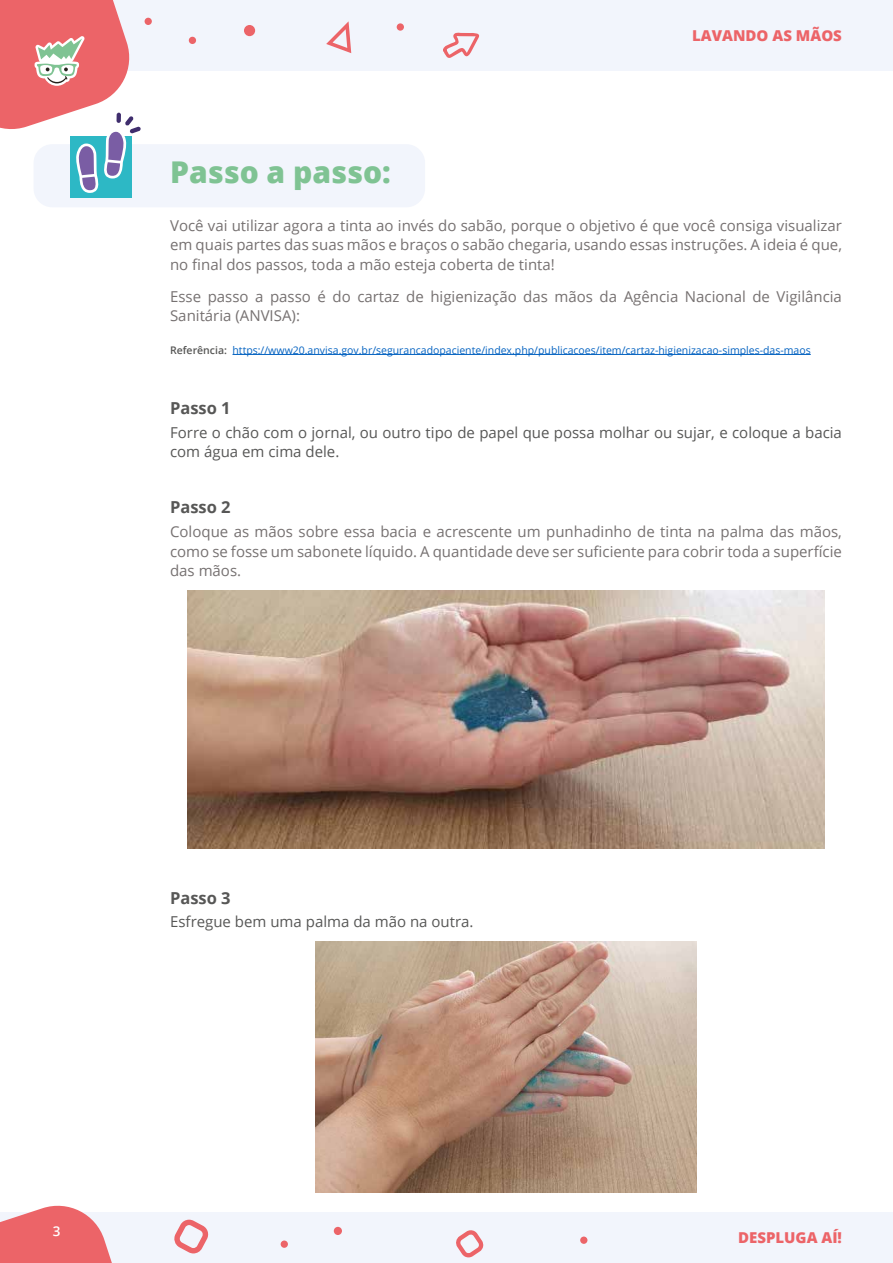
<style>
.page{position:relative;width:893px;height:1263px;background:#fff}
.page>*{position:absolute;margin:0;border:0;box-sizing:border-box;transform-origin:0 0}
.t1{font:800 30px "Open Sans";color:#7fc393}
.t2{font:700 16.5px "Open Sans";color:#575756}
.t3{font:15px/19.5px "Open Sans";color:#767171;text-align:justify}
.t4{font:15px/19.5px "Open Sans";color:#575756}
.t5{font:800 15px "Open Sans";color:#ec6468}
.t6{font:600 13.5px "Open Sans";color:#fff}
.t7{font:10.5px "Open Sans";color:#0563c1}
.s1{font-weight:600;color:#575756}
</style>
<div class="page">
<div style="left:0;top:0;width:893px;height:71px;background:#f2f5fc"></div>
<svg style="left:443px;top:32px;width:37px;height:26px"></svg>
<div style="left:244px;top:25px;width:11px;height:11px;background:#ec6468;border-radius:50%"></div>
<svg style="left:326px;top:21px;width:25px;height:32px"></svg>
<div style="left:145px;top:18px;width:7px;height:7px;background:#ec6468;border-radius:50%"></div>
<div style="left:397px;top:23px;width:7px;height:8px;background:#ec6468;border-radius:50%"></div>
<div style="left:189px;top:37px;width:7px;height:7px;background:#ec6468;border-radius:50%"></div>
<div style="left:0;top:1212px;width:893px;height:51px;background:#f2f5fc"></div>
<div style="left:334px;top:1227px;width:8px;height:8px;background:#ec6468;border-radius:50%"></div>
<svg style="left:174px;top:1220px;width:34px;height:33px"></svg>
<svg style="left:456px;top:1230px;width:27px;height:28px"></svg>
<div style="left:281px;top:1240px;width:7px;height:8px;background:#ec6468;border-radius:50%"></div>
<div style="left:580px;top:1236px;width:7px;height:8px;background:#ec6468;border-radius:50%"></div>
<svg style="left:0;top:1205px;width:112px;height:58px"></svg>
<div style="left:34px;top:144px;width:391px;height:63px;background:#f2f5fc;border-radius:19px"></div>
<div style="left:71px;top:137px;width:61px;height:61px;background:#2db8c5"></div>
<svg style="left:0;top:0;width:141px;height:193px"></svg>
<hr style="left:232px;top:354px;width:579px;height:1px;background:#0563c1">
<img style="left:187px;top:590px;width:638px;height:258px">
<img style="left:315px;top:941px;width:382px;height:252px">
<p class="t5" style="left:692px;top:24px;width:151px">LAVANDO AS MÃOS</p>
<h1 class="t1" style="left:170px;top:149px;width:222px">Passo a passo:</h1>
<p class="t3" style="left:170px;top:215px;width:673px">Você vai utilizar agora a tinta ao invés do sabão, porque o objetivo é que você consiga visualizar em quais partes das suas mãos e braços o sabão chegaria, usando essas instruções. A ideia é que, no final dos passos, toda a mão esteja coberta de tinta!</p>
<p class="t3" style="left:170px;top:286px;width:673px">Esse passo a passo é do cartaz de higienização das mãos da Agência Nacional de Vigilância<br>Sanitária (ANVISA):</p>
<p class="t7" style="left:170px;top:343px;width:642px"><span class="s1">Referência:</span> https://www20.anvisa.gov.br/segurancadopaciente/index.php/publicacoes/item/cartaz-higienizacao-simples-das-maos</p>
<p class="t2" style="left:170px;top:396px;width:62px">Passo 1</p>
<p class="t4" style="left:170px;top:422px;width:673px">Forre o chão com o jornal, ou outro tipo de papel que possa molhar ou sujar, e coloque a bacia com água em cima dele.</p>
<p class="t2" style="left:170px;top:496px;width:62px">Passo 2</p>
<p class="t3" style="left:170px;top:522px;width:673px">Coloque as mãos sobre essa bacia e acrescente um punhadinho de tinta na palma das mãos, como se fosse um sabonete líquido. A quantidade deve ser suficiente para cobrir toda a superfície das mãos.</p>
<p class="t2" style="left:170px;top:886px;width:62px">Passo 3</p>
<p class="t4" style="left:170px;top:912px;width:305px">Esfregue bem uma palma da mão na outra.</p>
<p class="t6" style="left:53px;top:1221px;width:9px">3</p>
<p class="t5" style="left:738px;top:1226px;width:105px">DESPLUGA AÍ!</p>
</div>
